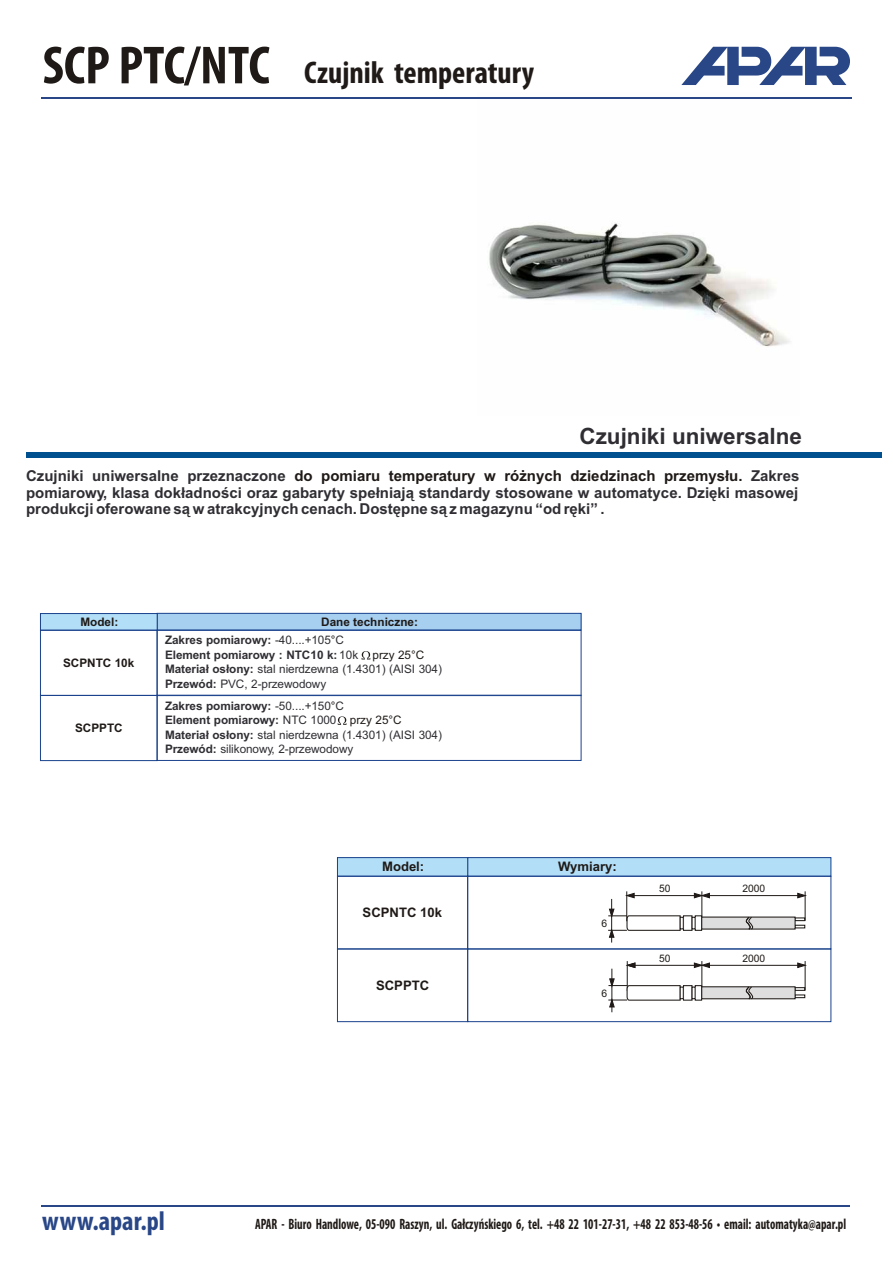
<style>
.page{position:relative;width:893px;height:1263px;background:#fff}
.page>*{position:absolute;margin:0;border:0;box-sizing:border-box;transform-origin:0 0}
.t1{font:700 condensed 31.5px "Myriad Pro";color:#1f1a17}
.t2{font:700 condensed 27px "Myriad Pro";color:#294787}
.t3{font:700 22.5px "Arial";color:#302e33}
.t4{font:700 15px/16.8px "Arial";color:#302e33;text-align:justify}
.t5{font:700 condensed 15px "Myriad Pro";color:#1f1a17;scale:.82 1}
.t6{font:700 15px "Arial";color:#1f1a17}
.t7{font:700 13.05px "Arial";color:#1f1a17}
.t8{font:11.7px/14.5px "Arial";letter-spacing:-.01em;color:#302e33}
.t9{font:700 11.7px/14.5px "Arial";letter-spacing:-.01em;color:#302e33}
.t10{font:700 11.7px "Arial";color:#1f1a17}
.t11{font:11.7px "Arial";letter-spacing:-.01em;color:#1f1a17}
.t12{font:10.35px "Arial";color:#1f1a17}
.s1{font-size:54px}
.s2{font-weight:400}
.s3{font-weight:700}
</style>
<div class="page">
<div style="left:468px;top:858px;width:363px;height:18px;background:#b3def7"></div>
<div style="left:467px;top:857px;width:364px;height:20px;border:1px solid #1a428c"></div>
<div style="left:467px;top:876px;width:364px;height:73px;border:1px solid #1a428c"></div>
<hr style="left:626px;top:891px;width:1px;height:30px;background:#1f1a17">
<hr style="left:701px;top:891px;width:1px;height:30px;background:#1f1a17">
<hr style="left:805px;top:891px;width:1px;height:30px;background:#1f1a17">
<svg style="left:156px;top:612px;width:426px;height:19px;background:#9dc4e7"></svg>
<div style="left:337px;top:858px;width:131px;height:18px;background:#b3def7"></div>
<div style="left:337px;top:857px;width:131px;height:20px;border:1px solid #1a428c"></div>
<div style="left:337px;top:876px;width:131px;height:73px;border:1px solid #1a428c"></div>
<div style="left:157px;top:630px;width:424px;height:66px;border:1px solid #1a428c"></div>
<div style="left:467px;top:948px;width:364px;height:74px;border:1px solid #1a428c"></div>
<div style="left:337px;top:948px;width:131px;height:74px;border:1px solid #1a428c"></div>
<div style="left:157px;top:695px;width:424px;height:66px;border:1px solid #1a428c"></div>
<svg style="left:608px;top:892px;width:199px;height:51px"></svg>
<svg style="left:608px;top:961px;width:199px;height:52px"></svg>
<svg style="left:362px;top:651px;width:8px;height:8px"></svg>
<svg style="left:338px;top:716px;width:8px;height:9px"></svg>
<div style="left:26px;top:452px;width:855px;height:5px;background:#004f8f"></div>
<div style="left:40px;top:613px;width:117px;height:17px;background:#b3def7"></div>
<div style="left:40px;top:613px;width:118px;height:18px;border:1px solid #1a428c"></div>
<div style="left:40px;top:630px;width:118px;height:66px;border:1px solid #1a428c"></div>
<div style="left:40px;top:695px;width:118px;height:66px;border:1px solid #1a428c"></div>
<img style="left:488px;top:223px;width:302px;height:124px">
<svg style="left:681px;top:47px;width:169px;height:38px"></svg>
<hr style="left:41px;top:97px;width:810px;height:2px;background:#294787">
<hr style="left:41px;top:1205px;width:809px;height:1px;background:#294787">
<h1 class="t1" style="left:43px;top:60px;width:493px"><span class="s1">SCP PTC/NTC</span> Czujnik temperatury</h1>
<h3 class="t3" style="left:579px;top:428px;width:224px">Czujniki uniwersalne</h3>
<p class="t6" style="left:294px;top:470px;width:450px">do pomiaru temperatury w różnych dziedzinach przemysłu.</p>
<p class="t4" style="left:26px;top:469px;width:261px">Czujniki uniwersalne przeznaczone</p>
<p class="t4" style="left:26px;top:469px;width:775px;text-indent:725px">Zakres pomiarowy, klasa dokładności oraz gabaryty spełniają standardy stosowane w automatyce. Dzięki masowej produkcji oferowane są w atrakcyjnych cenach. Dostępne są z magazynu “od ręki” .</p>
<p class="t10" style="left:80px;top:617px;width:39px">Model:</p>
<p class="t10" style="left:63px;top:658px;width:73px">SCPNTC 10k</p>
<p class="t10" style="left:75px;top:724px;width:49px">SCPPTC</p>
<p class="t10" style="left:321px;top:617px;width:98px">Dane techniczne:</p>
<p class="t9" style="left:165px;top:634px;width:278px">Zakres pomiarowy: <span class="s2">-40....+105 C<br></span>Element pomiarowy : NTC10 k: <span class="s2">10k<br></span>Materiał osłony: <span class="s2">stal nierdzewna (1.4301) (AISI 304)<br></span>Przewód: <span class="s2">PVC, 2-przewodowy</span></p>
<p class="t11" style="left:331px;top:636px;width:6px">°</p>
<p class="t11" style="left:373px;top:650px;width:53px">przy 25°C</p>
<p class="t8" style="left:165px;top:699px;width:278px"><span class="s3">Zakres pomiarowy:</span> -50....+150 C<br><span class="s3">Element pomiarowy:</span> NTC 1000<br><span class="s3">Materiał osłony:</span> stal nierdzewna (1.4301) (AISI 304)<br><span class="s3">Przewód:</span> silikonowy, 2-przewodowy</p>
<p class="t11" style="left:331px;top:701px;width:6px">°</p>
<p class="t11" style="left:350px;top:716px;width:53px">przy 25°C</p>
<p class="t7" style="left:382px;top:862px;width:44px">Model:</p>
<p class="t7" style="left:363px;top:908px;width:81px">SCPNTC 10k</p>
<p class="t7" style="left:376px;top:980px;width:55px">SCPPTC</p>
<p class="t7" style="left:558px;top:862px;width:60px">Wymiary:</p>
<p class="t12" style="left:601px;top:919px;width:7px">6</p>
<p class="t12" style="left:602px;top:989px;width:7px">6</p>
<p class="t12" style="left:659px;top:885px;width:13px">50</p>
<p class="t12" style="left:742px;top:885px;width:24px">2000</p>
<p class="t12" style="left:659px;top:954px;width:13px">50</p>
<p class="t12" style="left:742px;top:954px;width:24px">2000</p>
<h2 class="t2" style="left:42px;top:1210px;width:124px">www.apar.pl</h2>
<p class="t5" style="left:255px;top:1217px;width:722px">APAR - Biuro Handlowe, 05-090 Raszyn, ul. Gałczyńskiego 6, tel. +48 22 101-27-31, +48 22 853-48-56 • email: automatyka@apar.pl</p>
</div>
